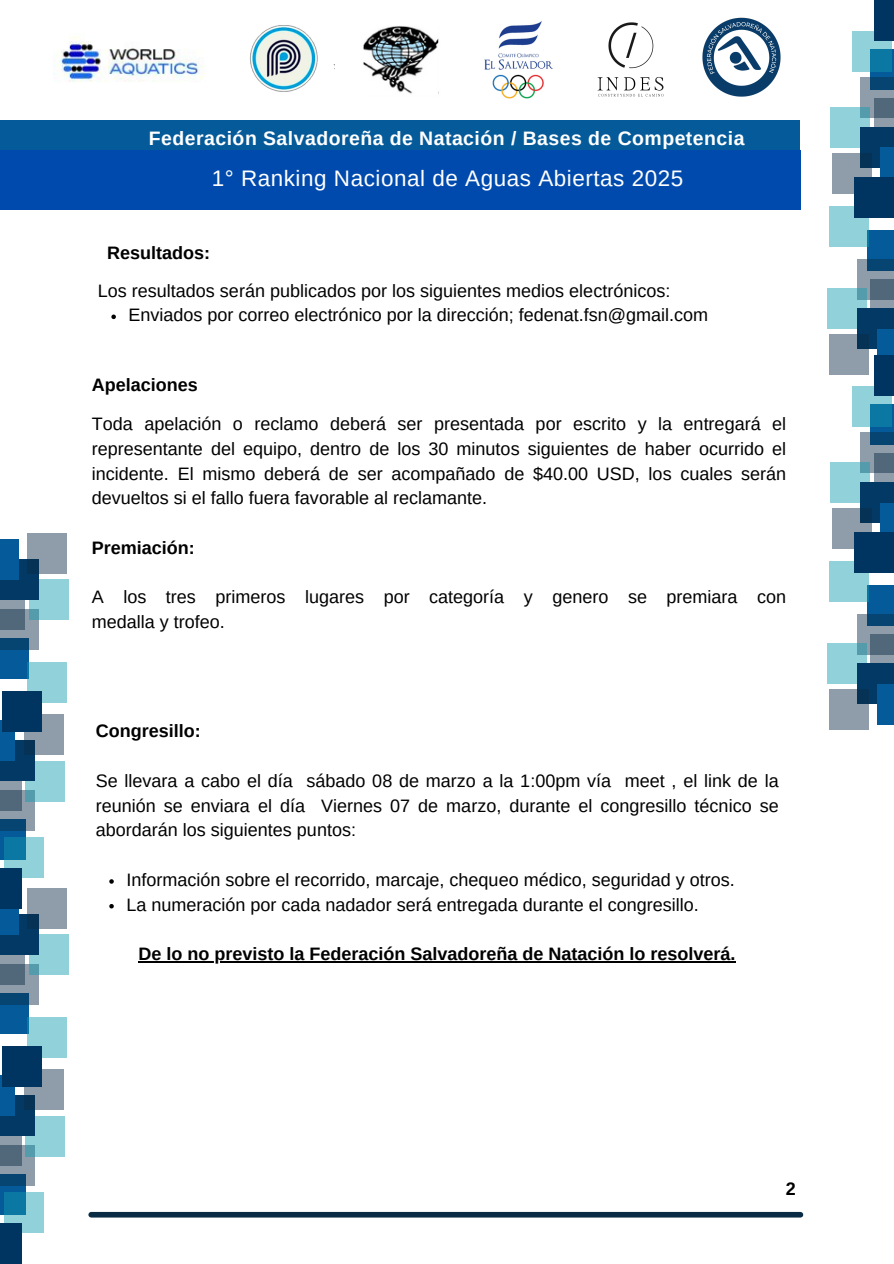
<style>
.page{position:relative;width:894px;height:1264px;background:#fff}
.page>*{position:absolute;margin:0;border:0;box-sizing:border-box;transform-origin:0 0}
.t1{font:22.5px "Arimo";letter-spacing:.025em;color:#fff}
.t2{font:700 19.5px "Arimo";letter-spacing:.025em;color:#fff}
.t3{font:18px/24.8px "Arimo";color:#000;text-align:justify}
.t4{font:700 18px "Arimo";color:#000}
</style>
<div class="page">
<svg style="left:109px;top:879px;width:5px;height:4px"></svg>
<svg style="left:109px;top:904px;width:5px;height:4px"></svg>
<hr style="left:138px;top:961px;width:597px;height:1px;background:#000">
<div style="left:91px;top:1211px;width:709px;height:6px;background:#092b44"></div>
<svg style="left:111px;top:314px;width:5px;height:5px"></svg>
<svg style="left:869px;top:49px;width:24px;height:28px"></svg>
<svg style="left:852px;top:31px;width:39px;height:40px"></svg>
<svg style="left:860px;top:77px;width:33px;height:41px"></svg>
<div style="left:873px;top:0;width:20px;height:41px;background:#003461"></div>
<svg style="left:873px;top:98px;width:20px;height:29px"></svg>
<svg style="left:830px;top:107px;width:39px;height:41px"></svg>
<div style="left:860px;top:127px;width:33px;height:41px;background:#033965"></div>
<div style="left:879px;top:148px;width:14px;height:40px;background:#055a99"></div>
<svg style="left:832px;top:153px;width:39px;height:41px"></svg>
<div style="left:866px;top:230px;width:27px;height:40px;background:#055a99"></div>
<div style="left:828px;top:206px;width:40px;height:41px;background:#91d1da"></div>
<svg style="left:857px;top:259px;width:36px;height:40px"></svg>
<div style="left:853px;top:177px;width:40px;height:40px;background:#003461"></div>
<svg style="left:870px;top:279px;width:23px;height:29px"></svg>
<svg style="left:827px;top:288px;width:39px;height:41px"></svg>
<div style="left:856px;top:308px;width:37px;height:41px;background:#033965"></div>
<div style="left:876px;top:329px;width:17px;height:40px;background:#055a99"></div>
<svg style="left:829px;top:334px;width:39px;height:41px;fill:#8e9da9"></svg>
<svg style="left:869px;top:404px;width:24px;height:28px"></svg>
<svg style="left:852px;top:386px;width:39px;height:40px"></svg>
<svg style="left:860px;top:432px;width:33px;height:41px"></svg>
<div style="left:873px;top:355px;width:20px;height:40px;background:#003461"></div>
<svg style="left:873px;top:453px;width:20px;height:29px"></svg>
<svg style="left:830px;top:462px;width:39px;height:40px"></svg>
<div style="left:860px;top:482px;width:33px;height:41px;background:#033965"></div>
<div style="left:879px;top:503px;width:14px;height:40px;background:#055a99"></div>
<svg style="left:832px;top:508px;width:39px;height:41px"></svg>
<div style="left:866px;top:585px;width:27px;height:40px;background:#055a99"></div>
<div style="left:828px;top:561px;width:40px;height:40px;background:#91d1da"></div>
<svg style="left:857px;top:614px;width:36px;height:40px"></svg>
<div style="left:853px;top:532px;width:40px;height:40px;background:#003461"></div>
<svg style="left:870px;top:634px;width:23px;height:29px"></svg>
<svg style="left:827px;top:643px;width:39px;height:41px"></svg>
<div style="left:856px;top:663px;width:37px;height:41px;background:#033965"></div>
<div style="left:876px;top:684px;width:17px;height:40px;background:#055a99"></div>
<svg style="left:829px;top:689px;width:39px;height:41px;fill:#8e9da9"></svg>
<div style="left:0;top:1174px;width:26px;height:40px;background:#055a99"></div>
<svg style="left:4px;top:1192px;width:40px;height:40px"></svg>
<svg style="left:0;top:1145px;width:35px;height:40px"></svg>
<div style="left:0;top:1222px;width:22px;height:41px;background:#003461"></div>
<svg style="left:0;top:1136px;width:22px;height:29px"></svg>
<svg style="left:26px;top:1116px;width:39px;height:40px"></svg>
<div style="left:0;top:1095px;width:35px;height:41px;background:#033965"></div>
<div style="left:0;top:1075px;width:15px;height:40px;background:#055a99"></div>
<svg style="left:24px;top:1069px;width:39px;height:41px"></svg>
<div style="left:0;top:992px;width:29px;height:41px;background:#055a99"></div>
<div style="left:27px;top:1016px;width:40px;height:41px;background:#91d1da"></div>
<svg style="left:0;top:964px;width:38px;height:40px"></svg>
<div style="left:2px;top:1045px;width:40px;height:41px;background:#003461"></div>
<svg style="left:0;top:954px;width:25px;height:30px"></svg>
<svg style="left:29px;top:934px;width:40px;height:41px"></svg>
<div style="left:0;top:914px;width:38px;height:40px;background:#033965"></div>
<div style="left:0;top:894px;width:19px;height:40px;background:#055a99"></div>
<svg style="left:27px;top:888px;width:40px;height:40px;fill:#8e9da9"></svg>
<div style="left:0;top:819px;width:26px;height:40px;background:#055a99"></div>
<svg style="left:4px;top:837px;width:40px;height:40px"></svg>
<svg style="left:0;top:790px;width:35px;height:40px"></svg>
<div style="left:0;top:867px;width:22px;height:41px;background:#003461"></div>
<svg style="left:0;top:781px;width:22px;height:29px"></svg>
<svg style="left:26px;top:761px;width:39px;height:40px"></svg>
<div style="left:0;top:740px;width:35px;height:41px;background:#033965"></div>
<div style="left:0;top:720px;width:15px;height:40px;background:#055a99"></div>
<svg style="left:24px;top:714px;width:39px;height:41px"></svg>
<div style="left:0;top:638px;width:29px;height:40px;background:#055a99"></div>
<div style="left:27px;top:661px;width:40px;height:41px;background:#91d1da"></div>
<svg style="left:0;top:609px;width:38px;height:40px"></svg>
<div style="left:2px;top:690px;width:40px;height:41px;background:#003461"></div>
<svg style="left:0;top:599px;width:25px;height:30px"></svg>
<svg style="left:29px;top:579px;width:40px;height:41px"></svg>
<div style="left:0;top:559px;width:38px;height:40px;background:#033965"></div>
<div style="left:0;top:539px;width:19px;height:40px;background:#055a99"></div>
<svg style="left:27px;top:533px;width:40px;height:41px;fill:#8e9da9"></svg>
<div style="left:0;top:150px;width:800px;height:59px;background:#004aad"></div>
<div style="left:0;top:121px;width:799px;height:29px;background:#055a99"></div>
<img style="left:597px;top:22px;width:67px;height:75px">
<img style="left:702px;top:17px;width:79px;height:80px">
<img style="left:363px;top:26px;width:76px;height:68px">
<img style="left:250px;top:25px;width:84px;height:67px">
<img style="left:54px;top:37px;width:151px;height:45px">
<img style="left:484px;top:21px;width:69px;height:78px">
<p class="t2" style="left:149px;top:127px;width:597px">Federación Salvadoreña de Natación / Bases de Competencia</p>
<h2 class="t1" style="left:215px;top:131px;width:473px">1° Ranking Nacional de Aguas Abiertas 2023</h2>
<h2 class="t1" style="left:212px;top:165px;width:473px">1° Ranking Nacional de Aguas Abiertas 2025</h2>
<p class="t4" style="left:107px;top:243px;width:104px">Resultados:</p>
<h2 class="t3" style="left:98px;top:278px;width:574px">Los resultados serán publicados por los siguientes medios electrónicos:</h2>
<h1 class="t3" style="left:128px;top:303px;width:581px">Enviados por correo electrónico por la dirección; fedenat.fsn@gmail.com</h1>
<p class="t4" style="left:92px;top:374px;width:107px">Apelaciones</p>
<h1 class="t3" style="left:92px;top:411px;width:695px">Toda apelación o reclamo deberá ser presentada por escrito y la entregará el representante del equipo, dentro de los 30 minutos siguientes de haber ocurrido el incidente. El mismo deberá de ser acompañado de $40.00 USD, los cuales serán devueltos si el fallo fuera favorable al reclamante.</h1>
<h2 class="t4" style="left:92px;top:537px;width:104px">Premiación:</h2>
<p class="t3" style="left:92px;top:584px;width:695px">A los tres primeros lugares por categoría y genero se premiara con medalla y trofeo.</p>
<p class="t4" style="left:96px;top:721px;width:106px">Congresillo:</p>
<p class="t3" style="left:96px;top:768px;width:684px">Se llevara a cabo el día sábado 08 de marzo a la 1:00pm vía meet , el link de la reunión se enviara el día Viernes 07 de marzo, durante el congresillo técnico se abordarán los siguientes puntos:</p>
<p class="t3" style="left:126px;top:867px;width:609px">Información sobre el recorrido, marcaje, chequeo médico, seguridad y otros.</p>
<p class="t3" style="left:126px;top:892px;width:574px">La numeración por cada nadador será entregada durante el congresillo.</p>
<p class="t4" style="left:138px;top:944px;width:598px">De lo no previsto la Federación Salvadoreña de Natación lo resolverá.</p>
<p class="t4" style="left:785px;top:1178px;width:12px">2</p>
</div>
